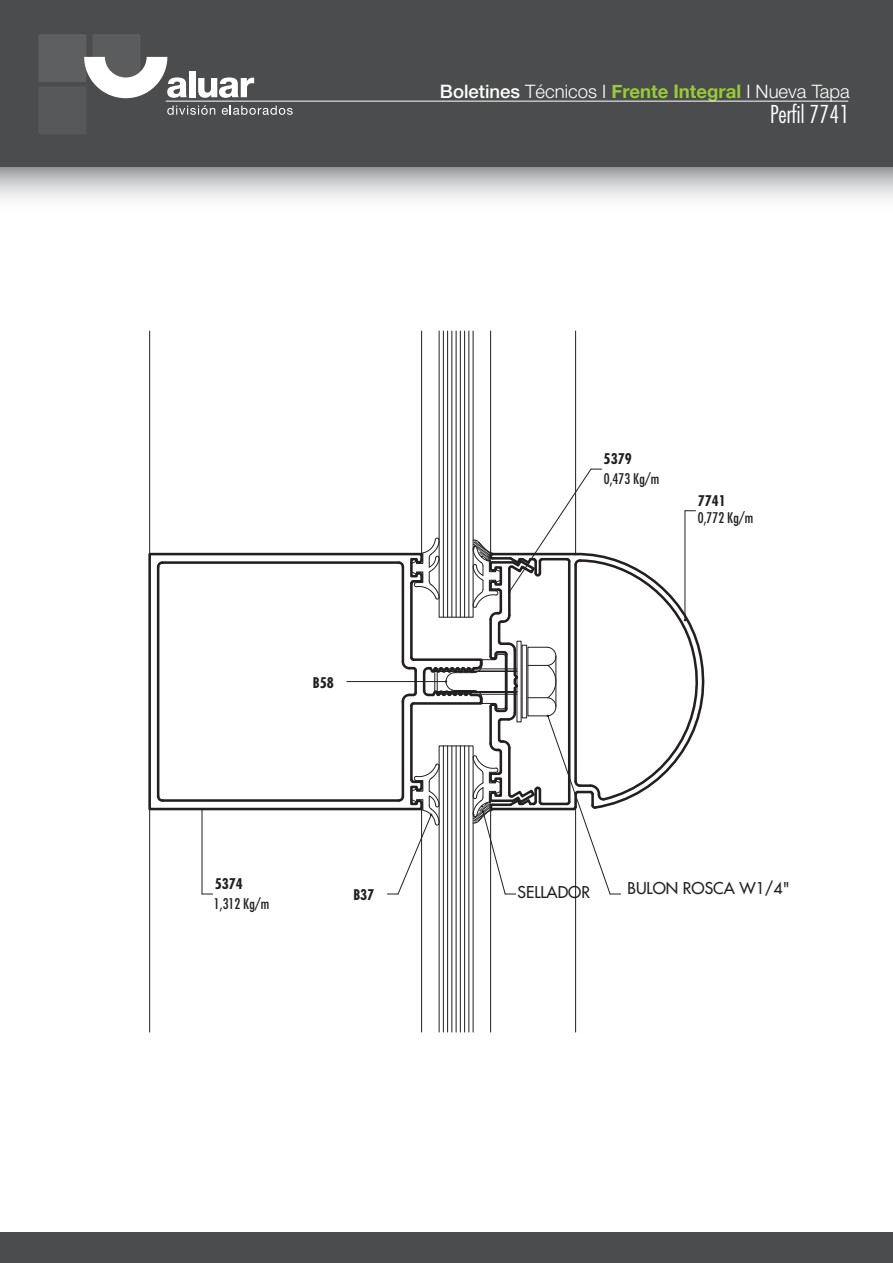
<style>
.page{position:relative;width:893px;height:1263px;background:#fff}
.page>*{position:absolute;margin:0;border:0;box-sizing:border-box;transform-origin:0 0}
.t1{font:300 condensed 24px "Futura";color:#fff}
.t2{font:300 18.6px "Helvetica Neue";color:#fff}
.t3{font:15.9px "Futura";color:#231f20}
.t4{font:condensed 14.4px "Futura";color:#231f20}
.t5{font:700 condensed 14.4px "Futura";color:#231f20}
.s1{font-weight:500}
.s2{font-weight:700;color:#99ca3b}
</style>
<div class="page">
<svg style="left:0;top:167px;width:893px;height:33px"></svg>
<div style="left:0;top:0;width:893px;height:167px;background:#4b4c4d"></div>
<div style="left:0;top:1233px;width:893px;height:30px;background:#4b4c4d"></div>
<div style="left:38px;top:34px;width:48px;height:48px;background:#5e5f60;border-radius:2px"></div>
<div style="left:93px;top:34px;width:47px;height:48px;background:#5b5c5d;border-radius:2px"></div>
<div style="left:38px;top:86px;width:48px;height:48px;background:#575859;border-radius:2px"></div>
<hr style="left:166px;top:101px;width:682px;height:1px;background:#fff">
<svg style="left:167px;top:105px;width:48px;height:10px"></svg>
<svg style="left:222px;top:106px;width:71px;height:9px"></svg>
<svg style="left:84px;top:57px;width:103px;height:41px"></svg>
<div style="left:189px;top:71px;width:6px;height:26px;background:#fff"></div>
<svg style="left:198px;top:77px;width:56px;height:21px"></svg>
<hr style="left:202px;top:809px;width:1px;height:85px;background:#231f20">
<svg style="left:148px;top:551px;width:239px;height:260px"></svg>
<hr style="left:575px;top:809px;width:1px;height:223px;background:#231f20">
<hr style="left:490px;top:810px;width:1px;height:222px;background:#231f20">
<hr style="left:421px;top:809px;width:1px;height:223px;background:#231f20">
<hr style="left:149px;top:809px;width:1px;height:223px;background:#231f20">
<hr style="left:149px;top:331px;width:1px;height:223px;background:#231f20">
<hr style="left:575px;top:331px;width:1px;height:223px;background:#231f20">
<hr style="left:490px;top:331px;width:1px;height:222px;background:#231f20">
<hr style="left:421px;top:331px;width:1px;height:223px;background:#231f20">
<hr style="left:468px;top:746px;width:1px;height:286px;background:#231f20">
<hr style="left:464px;top:746px;width:1px;height:286px;background:#231f20">
<hr style="left:443px;top:746px;width:1px;height:286px;background:#231f20">
<hr style="left:460px;top:746px;width:1px;height:286px;background:#231f20">
<hr style="left:456px;top:746px;width:1px;height:286px;background:#231f20">
<hr style="left:451px;top:746px;width:1px;height:286px;background:#231f20">
<hr style="left:447px;top:746px;width:1px;height:286px;background:#231f20">
<hr style="left:468px;top:331px;width:1px;height:286px;background:#231f20">
<hr style="left:464px;top:331px;width:1px;height:286px;background:#231f20">
<hr style="left:460px;top:331px;width:1px;height:286px;background:#231f20">
<hr style="left:456px;top:331px;width:1px;height:286px;background:#231f20">
<hr style="left:451px;top:331px;width:1px;height:286px;background:#231f20">
<hr style="left:447px;top:331px;width:1px;height:286px;background:#231f20">
<hr style="left:443px;top:331px;width:1px;height:286px;background:#231f20">
<svg style="left:387px;top:468px;width:318px;height:427px"></svg>
<p class="t2" style="left:440px;top:80px;width:411px"><span class="s1">Boletines</span> Técnicos I <span class="s2">Frente Integral</span> I Nueva Tapa</p>
<p class="t1" style="left:770px;top:100px;width:81px">Perfil 7741</p>
<p class="t5" style="left:313px;top:673px;width:22px">B58</p>
<p class="t5" style="left:215px;top:874px;width:30px">5374</p>
<p class="t4" style="left:214px;top:894px;width:57px">1,312 Kg/m</p>
<p class="t5" style="left:353px;top:886px;width:22px">B37</p>
<p class="t5" style="left:604px;top:450px;width:30px">5379</p>
<p class="t4" style="left:604px;top:469px;width:57px">0,473 Kg/m</p>
<p class="t5" style="left:698px;top:491px;width:30px">7741</p>
<p class="t4" style="left:698px;top:509px;width:57px">0,772 Kg/m</p>
<p class="t3" style="left:518px;top:881px;width:74px">SELLADOR</p>
<p class="t3" style="left:627px;top:877px;width:164px">BULON ROSCA W1/4"</p>
</div>
